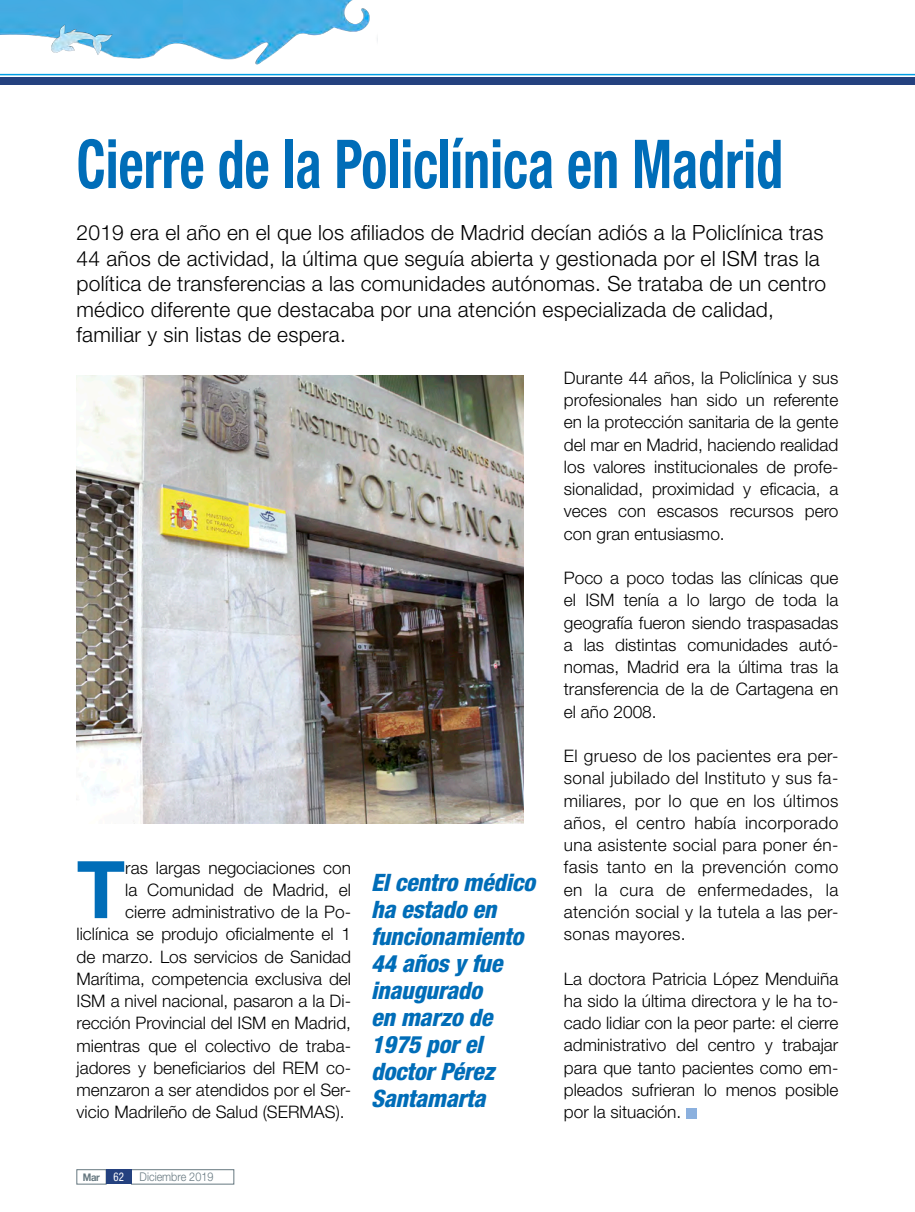
<style>
.page{position:relative;width:915px;height:1212px;background:#fff}
.page>*{position:absolute;margin:0;border:0;box-sizing:border-box;transform-origin:0 0}
.texto_general{font:700 79.65px "Helvetica Neue LT Std";color:#006db8}
.t1{font:700 condensed 67.5px "Helvetica Neue LT Std";color:#006db8;scale:.8 1}
.texto_frases_destaca{font:italic 800 condensed 24px/27px "Helvetica Neue LT Std";letter-spacing:-.01em;color:#006db8}
.Entradilla_reportaje{font:300 21px/25.5px "Helvetica Neue LT Std";letter-spacing:.01em;color:#000}
.texto_general-2{font:300 17.25px/22.2px "Helvetica Neue LT Std";color:#000;text-align:justify}
.t2{font:300 12px "Helvetica Neue LT Std";color:#667880;scale:.9 1}
.t3{font:700 10.5px "Helvetica Neue LT Std";color:#667880;scale:.9 1}
.s1{font-weight:400;font-stretch:condensed;font-size:12px;color:#fff}
</style>
<div class="page">
<div style="left:131px;top:1169px;width:103px;height:15px;border:1px solid #667880"></div>
<div style="left:77px;top:1169px;width:29px;height:15px;border:1px solid #667880"></div>
<div style="left:106px;top:1169px;width:26px;height:15px;background:#24417f"></div>
<hr style="left:0;top:74px;width:914px;height:1px;background:#009ee3">
<div style="left:0;top:77px;width:914px;height:8px;background:#24417f"></div>
<img style="left:0;top:0;width:377px;height:76px">
<img style="left:22px;top:21px;width:109px;height:47px">
<div style="left:685px;top:1108px;width:11px;height:10px;background:#8bb0de"></div>
<img style="left:77px;top:376px;width:446px;height:447px">
<p class="t1" style="left:77px;top:123px;width:884px">Cierre de la Policlínica en Madrid</p>
<p class="Entradilla_reportaje" style="left:77px;top:220px;width:750px">2019 era el año en el que los afiliados de Madrid decían adiós a la Policlínica tras 44 años de actividad, la última que seguía abierta y gestionada por el ISM tras la política de transferencias a las comunidades autónomas. Se trataba de un centro médico diferente que destacaba por una atención especializada de calidad, familiar y sin listas de espera.</p>
<p class="texto_general" style="left:77px;top:840px;width:50px">T</p>
<p class="texto_general-2" style="left:125px;top:856px;width:227px">ras largas negociaciones con</p>
<p class="texto_general-2" style="left:125px;top:878px;width:227px">la Comunidad de Madrid, el</p>
<p class="texto_general-2" style="left:125px;top:900px;width:227px">cierre administrativo de la Po-</p>
<p class="texto_general-2" style="left:77px;top:923px;width:276px">liclínica se produjo oficialmente el 1</p>
<p class="texto_general-2" style="left:77px;top:945px;width:276px">de marzo. Los servicios de Sanidad</p>
<p class="texto_general-2" style="left:77px;top:967px;width:276px">Marítima, competencia exclusiva del</p>
<p class="texto_general-2" style="left:77px;top:989px;width:276px">ISM a nivel nacional, pasaron a la Di-</p>
<p class="texto_general-2" style="left:77px;top:1012px;width:276px">rección Provincial del ISM en Madrid,</p>
<p class="texto_general-2" style="left:77px;top:1034px;width:276px">mientras que el colectivo de traba-</p>
<p class="texto_general-2" style="left:77px;top:1056px;width:276px">jadores y beneficiarios del REM co-</p>
<p class="texto_general-2" style="left:77px;top:1078px;width:276px">menzaron a ser atendidos por el Ser-</p>
<p class="texto_general-2" style="left:77px;top:1101px;width:269px">vicio Madrileño de Salud (SERMAS).</p>
<p class="t3" style="left:83px;top:1171px;width:47px">Mar <span class="s1">62</span></p>
<p class="t2" style="left:140px;top:1169px;width:83px">Diciembre 2019</p>
<p class="texto_frases_destaca" style="left:371px;top:869px;width:165px">El centro médico ha estado en funcionamiento<br>44 años y fue inaugurado<br>en marzo de<br>1975 por el doctor Pérez<br>Santamarta</p>
<p class="texto_general-2" style="left:563px;top:366px;width:276px">Durante 44 años, la Policlínica y sus profesionales han sido un referente en la protección sanitaria de la gente del mar en Madrid, haciendo realidad los valores institucionales de profe&shy;sionalidad, proximidad y eficacia, a veces con escasos recursos pero con gran entusiasmo.</p>
<p class="texto_general-2" style="left:563px;top:566px;width:276px">Poco a poco todas las clínicas que el ISM tenía a lo largo de toda la geografía fueron siendo traspasadas a las distintas comunidades autó&shy;nomas, Madrid era la última tras la transferencia de la de Cartagena en el año 2008.</p>
<p class="texto_general-2" style="left:563px;top:744px;width:276px">El grueso de los pacientes era per&shy;sonal jubilado del Instituto y sus fa&shy;miliares, por lo que en los últimos años, el centro había incorporado una asistente social para poner én&shy;fasis tanto en la prevención como en la cura de enfermedades, la atención social y la tutela a las per&shy;sonas mayores.</p>
<p class="texto_general-2" style="left:563px;top:967px;width:276px">La doctora Patricia López Menduiña ha sido la última directora y le ha to&shy;cado lidiar con la peor parte: el cierre administrativo del centro y trabajar para que tanto pacientes como em&shy;pleados sufrieran lo menos posible por la situación.</p>
</div>
